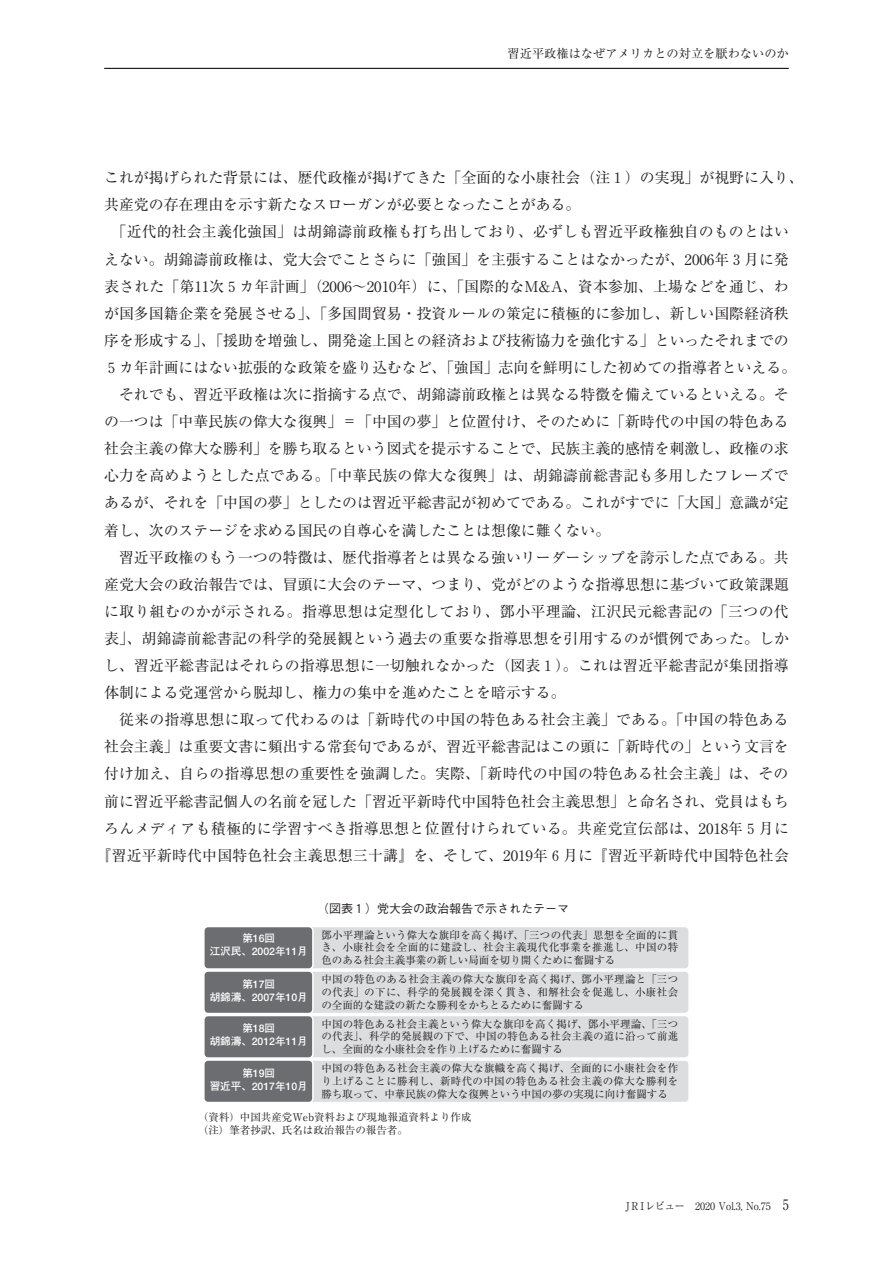
<style>
.page{position:relative;width:893px;height:1263px;background:#fff}
.page>*{position:absolute;margin:0;border:0;box-sizing:border-box;transform-origin:0 0}
.t1{font:14.85px "Ryumin";color:#231f20}
.t2{font:14.85px "Ryumin";letter-spacing:.025em;color:#231f20}
.t3{font:12.15px "Ryumin";color:#231f20}
.t4{font:12px "Gothic BBB Medium 83 pv RKSJ H";color:#231f20}
.t5{font:10.65px "Ryumin";color:#231f20;scale:.95 1}
.t6{font:10.5px/12.8px "Ryumin regular 83 pv RKSJ H";color:#231f20;text-align:justify}
.t7{font:10.5px/12.8px "Futo Go B101 Bold 83 pv RKSJ H";color:#fff;text-align:center}
.s1{font-size:15px}
</style>
<div class="page">
<hr style="left:104px;top:68px;width:685px;height:1px;background:#231f20">
<div style="left:305px;top:926px;width:384px;height:43px;background:#dcdddf;border-radius:4px"></div>
<div style="left:305px;top:926px;width:385px;height:44px;border:2px solid #fff;border-radius:4px"></div>
<div style="left:305px;top:971px;width:384px;height:42px;background:#dcdddf;border-radius:4px"></div>
<div style="left:305px;top:970px;width:385px;height:44px;border:2px solid #fff;border-radius:4px"></div>
<div style="left:305px;top:1015px;width:384px;height:43px;background:#dcdddf;border-radius:4px"></div>
<div style="left:305px;top:1015px;width:385px;height:44px;border:2px solid #fff;border-radius:4px"></div>
<div style="left:305px;top:1060px;width:384px;height:42px;background:#dcdddf;border-radius:4px"></div>
<div style="left:305px;top:1059px;width:385px;height:44px;border:2px solid #fff;border-radius:4px"></div>
<div style="left:204px;top:926px;width:109px;height:43px;background:#6c6d70;border-radius:4px"></div>
<div style="left:203px;top:926px;width:111px;height:44px;border:2px solid #fff;border-radius:4px"></div>
<div style="left:204px;top:971px;width:109px;height:42px;background:#6c6d70;border-radius:4px"></div>
<div style="left:203px;top:970px;width:111px;height:44px;border:2px solid #fff;border-radius:4px"></div>
<div style="left:204px;top:1015px;width:109px;height:43px;background:#6c6d70;border-radius:4px"></div>
<div style="left:203px;top:1015px;width:111px;height:44px;border:2px solid #fff;border-radius:4px"></div>
<div style="left:204px;top:1060px;width:109px;height:42px;background:#6c6d70;border-radius:4px"></div>
<div style="left:203px;top:1059px;width:111px;height:44px;border:2px solid #fff;border-radius:4px"></div>
<p class="t3" style="left:508px;top:46px;width:283px">習近平政権はなぜアメリカとの対立を厭わないのか</p>
<p class="t1" style="left:104px;top:169px;width:701px">これが掲げられた背景には、歴代政権が掲げてきた「全面的な小康社会（注１）の実現」が視野に入り、</p>
<p class="t1" style="left:104px;top:196px;width:478px">共産党の存在理由を示す新たなスローガンが必要となったことがある。</p>
<p class="t1" style="left:104px;top:223px;width:686px">　「近代的社会主義化強国」は胡錦濤前政権も打ち出しており、必ずしも習近平政権独自のものとはい</p>
<p class="t1" style="left:104px;top:250px;width:686px">えない。胡錦濤前政権は、党大会でことさらに「強国」を主張することはなかったが、2006年３月に発</p>
<p class="t1" style="left:104px;top:277px;width:686px">表された「第11次５カ年計画」（2006～2010年）に、「国際的なM&amp;A、資本参加、上場などを通じ、わ</p>
<p class="t1" style="left:104px;top:304px;width:686px">が国多国籍企業を発展させる」、「多国間貿易・投資ルールの策定に積極的に参加し、新しい国際経済秩</p>
<p class="t1" style="left:104px;top:331px;width:686px">序を形成する」、「援助を増強し、開発途上国との経済および技術協力を強化する」といったそれまでの</p>
<p class="t1" style="left:104px;top:359px;width:694px">５カ年計画にはない拡張的な政策を盛り込むなど、「強国」志向を鮮明にした初めての指導者といえる。</p>
<p class="t1" style="left:104px;top:386px;width:686px">　それでも、習近平政権は次に指摘する点で、胡錦濤前政権とは異なる特徴を備えているといえる。そ</p>
<p class="t1" style="left:104px;top:413px;width:686px">の一つは「中華民族の偉大な復興」＝「中国の夢」と位置付け、そのために「新時代の中国の特色ある</p>
<p class="t1" style="left:104px;top:440px;width:686px">社会主義の偉大な勝利」を勝ち取るという図式を提示することで、民族主義的感情を刺激し、政権の求</p>
<p class="t1" style="left:104px;top:467px;width:686px">心力を高めようとした点である。「中華民族の偉大な復興」は、胡錦濤前総書記も多用したフレーズで</p>
<p class="t1" style="left:104px;top:494px;width:686px">あるが、それを「中国の夢」としたのは習近平総書記が初めてである。これがすでに「大国」意識が定</p>
<p class="t1" style="left:104px;top:521px;width:507px">着し、次のステージを求める国民の自尊心を満したことは想像に難くない。</p>
<p class="t1" style="left:104px;top:548px;width:686px">　習近平政権のもう一つの特徴は、歴代指導者とは異なる強いリーダーシップを誇示した点である。共</p>
<p class="t1" style="left:104px;top:575px;width:686px">産党大会の政治報告では、冒頭に大会のテーマ、つまり、党がどのような指導思想に基づいて政策課題</p>
<p class="t2" style="left:104px;top:602px;width:686px">に取り組むのかが示される。指導思想は定型化しており、鄧小平理論、江沢民元総書記の「三つの代</p>
<p class="t1" style="left:104px;top:630px;width:686px">表」、胡錦濤前総書記の科学的発展観という過去の重要な指導思想を引用するのが慣例であった。しか</p>
<p class="t1" style="left:104px;top:657px;width:686px">し、習近平総書記はそれらの指導思想に一切触れなかった（図表１）。これは習近平総書記が集団指導</p>
<p class="t1" style="left:104px;top:684px;width:463px">体制による党運営から脱却し、権力の集中を進めたことを暗示する。</p>
<p class="t1" style="left:104px;top:711px;width:686px">　従来の指導思想に取って代わるのは「新時代の中国の特色ある社会主義」である。「中国の特色ある</p>
<p class="t1" style="left:104px;top:738px;width:686px">社会主義」は重要文書に頻出する常套句であるが、習近平総書記はこの頭に「新時代の」という文言を</p>
<p class="t1" style="left:104px;top:765px;width:686px">付け加え、自らの指導思想の重要性を強調した。実際、「新時代の中国の特色ある社会主義」は、その</p>
<p class="t1" style="left:104px;top:792px;width:686px">前に習近平総書記個人の名前を冠した「習近平新時代中国特色社会主義思想」と命名され、党員はもち</p>
<p class="t2" style="left:104px;top:819px;width:686px">ろんメディアも積極的に学習すべき指導思想と位置付けられている。共産党宣伝部は、2018年５月に</p>
<p class="t1" style="left:97px;top:846px;width:694px">『習近平新時代中国特色社会主義思想三十講』を、そして、2019年６月に『習近平新時代中国特色社会</p>
<p class="t7" style="left:210px;top:932px;width:100px">第16回<br>江沢民、2002年11月</p>
<p class="t7" style="left:210px;top:977px;width:100px">第17回<br>胡錦濤、2007年10月</p>
<p class="t7" style="left:210px;top:1022px;width:100px">第18回<br>胡錦濤、2012年11月</p>
<p class="t7" style="left:210px;top:1066px;width:100px">第19回<br>習近平、2017年10月</p>
<p class="t4" style="left:317px;top:901px;width:253px">（図表１）党大会の政治報告で示されたテーマ</p>
<p class="t6" style="left:321px;top:928px;width:358px">鄧小平理論という偉大な旗印を高く掲げ、「三つの代表」思想を全面的に貫き、小康社会を全面的に建設し、社会主義現代化事業を推進し、中国の特色のある社会主義事業の新しい局面を切り開くために奮闘する</p>
<p class="t6" style="left:321px;top:973px;width:358px">中国の特色のある社会主義の偉大な旗印を高く掲げ、鄧小平理論と「三つの代表」の下に、科学的発展観を深く貫き、和解社会を促進し、小康社会の全面的な建設の新たな勝利をかちとるために奮闘する</p>
<p class="t6" style="left:321px;top:1017px;width:358px">中国の特色ある社会主義という偉大な旗印を高く掲げ、鄧小平理論、「三つの代表」、科学的発展観の下で、中国の特色ある社会主義の道に沿って前進し、全面的な小康社会を作り上げるために奮闘する</p>
<p class="t6" style="left:321px;top:1062px;width:358px">中国の特色ある社会主義の偉大な旗幟を高く掲げ、全面的に小康社会を作り上げることに勝利し、新時代の中国の特色ある社会主義の偉大な勝利を勝ち取って、中華民族の偉大な復興という中国の夢の実現に向け奮闘する</p>
<p class="t6" style="left:198px;top:1110px;width:275px">（資料）中国共産党Web資料および現地報道資料より作成（注）筆者抄訳、氏名は政治報告の報告者。</p>
<p class="t5" style="left:625px;top:1199px;width:173px">JR Iレビュー 2020 Vol.3, No.75<span class="s1">　5</span></p>
</div>
